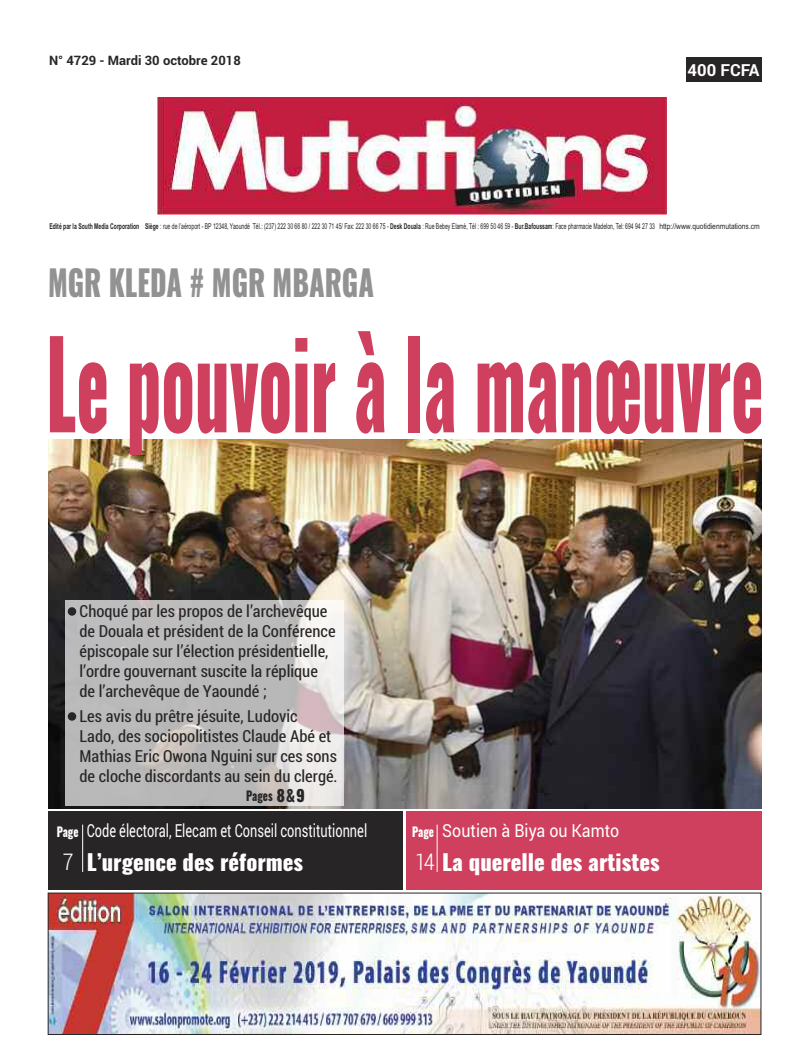
<style>
.page{position:relative;width:808px;height:1063px;background:#fff}
.page>*{position:absolute;margin:0;border:0;box-sizing:border-box;transform-origin:0 0}
.t1{font:800 118.8px "Oswald";color:#ce405d;scale:.56 1}
.t2{font:800 35.4px "Oswald";color:#939293;scale:.78 1}
.t3{font:300 23px "Roboto Condensed";color:#fff}
.t4{font:800 22px "Oswald";color:#fff}
.t5{font:18px "Roboto";color:#fff;scale:.71 1}
.t6{font:18px "Roboto";color:#fff;scale:.89 1}
.t7{font:16.6px/20px "Roboto Condensed";color:#272526}
.t8{font:700 16.6px "Roboto";color:#fff}
.t9{font:700 13px "Roboto";color:#272526}
.t10{font:800 13px "Oswald";color:#fff;scale:.81 1}
.t11{font:800 13px "Oswald";color:#272526;scale:.81 1}
.t12{font:8px "Arial";color:#272526;scale:.64 1}
.s1{font-weight:700}
.s2{font-size:16px}
.s3{font-family:"Roboto Condensed";font-weight:300;font-size:23px}
</style>
<div class="page">
<img style="left:48px;top:440px;width:713px;height:368px">
<div style="left:48px;top:812px;width:355px;height:78px;background:#272526"></div>
<div style="left:406px;top:812px;width:355px;height:78px;background:#ce405d"></div>
<hr style="left:82px;top:825px;width:1px;height:47px;background:#fff">
<hr style="left:437px;top:825px;width:1px;height:47px;background:#fff">
<div style="left:686px;top:58px;width:75px;height:24px;background:#272526"></div>
<img style="left:157px;top:98px;width:509px;height:116px">
<img style="left:50px;top:895px;width:709px;height:138px">
<div style="left:48px;top:893px;width:713px;height:142px;border:1px solid #272526"></div>
<div style="left:65px;top:600px;width:278px;height:206px;background:#fff;opacity:.7"></div>
<div style="left:68px;top:607px;width:8px;height:9px;background:#272526;border-radius:50%"></div>
<div style="left:68px;top:712px;width:8px;height:9px;background:#272526;border-radius:50%"></div>
<p class="t9" style="left:49px;top:53px;width:193px">N° 4729 - Mardi 30 octobre 2018</p>
<p class="t8" style="left:688px;top:61px;width:73px">400 FCFA</p>
<p class="t12" style="left:49px;top:221px;width:1112px"><span class="s1">Edité par la South Media Corporation Siège</span> : rue de l’aéroport - BP 12348, Yaoundé Tél.: (237) 222 30 66 80 / 222 30 71 45/ Fax: 222 30 66 75 - <span class="s1">Desk Douala</span> : Rue Bebey Elamè, Tél : 699 50 46 59 - <span class="s1">Bur.Bafoussam</span>: Face pharmacie Madelon, Tel: 694 94 27 33 http://www.quotidienmutations.cm</p>
<h2 class="t2" style="left:48px;top:264px;width:419px">Mgr KLeda # Mgr Mbarga</h2>
<h1 class="t1" style="left:46px;top:322px;width:1282px">Le pouvoir à la manœuvre</h1>
<p class="t7" style="left:80px;top:601px;width:258px">Choqué par les propos de l’archevêque de Douala et président de la Conférence épiscopale sur l’élection présidentielle, l’ordre gouvernant suscite la réplique de l’archevêque de Yaoundé ;</p>
<p class="t7" style="left:80px;top:706px;width:260px">Les avis du prêtre jésuite, Ludovic<br>Lado, des sociopolitistes Claude Abé et Mathias Eric Owona Nguini sur ces sons de cloche discordants au sein du clergé.</p>
<p class="t11" style="left:246px;top:789px;width:74px">Pages <span class="s2">8&amp;9</span></p>
<p class="t10" style="left:57px;top:825px;width:28px">Page</p>
<h3 class="t3" style="left:63px;top:849px;width:12px">7</h3>
<p class="t5" style="left:87px;top:820px;width:396px">Code électoral, Elecam et Conseil constitutionnel</p>
<h3 class="t4" style="left:87px;top:850px;width:218px">L’urgence des réformes</h3>
<p class="t6" style="left:442px;top:820px;width:200px">Soutien à Biya ou Kamto</p>
<p class="t10" style="left:412px;top:825px;width:28px">Page</p>
<h3 class="t4" style="left:415px;top:850px;width:246px"><span class="s3">14</span> La querelle des artistes</h3>
</div>
